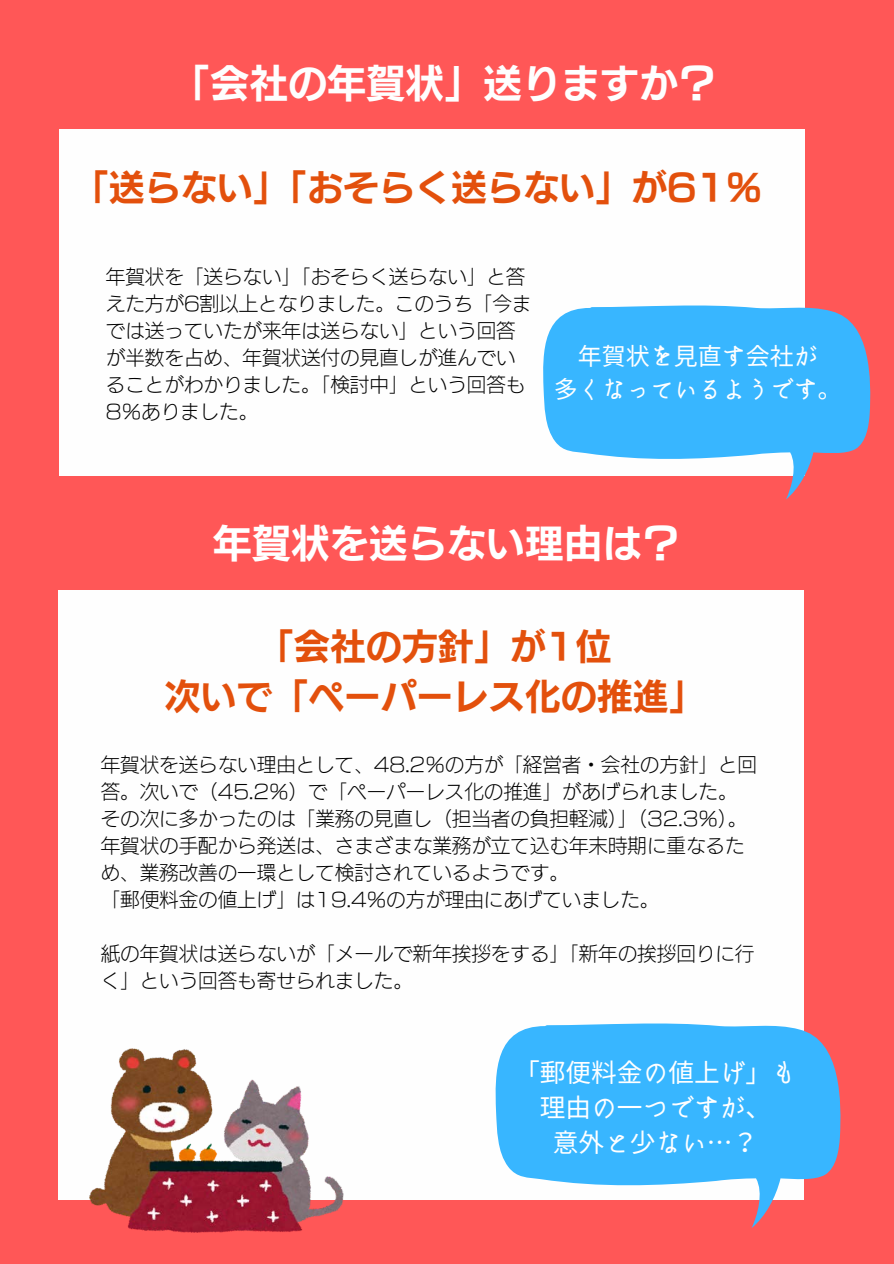
<style>
.page{position:relative;width:894px;height:1264px;background:#fff}
.page>*{position:absolute;margin:0;border:0;box-sizing:border-box;transform-origin:0 0}
.t1{font:39px "New Rodin Pro N B";color:#fefefe}
.t2{font:39px "New Rodin Pro N B";color:#fff}
.t3{font:36px/49.5px "New Rodin Pro N B";color:#e3500c;text-align:center}
.t4{font:25.65px/34.8px "irohakaku C";color:#fff;text-align:center}
.t5{font:24px/32.7px "irohakaku C";color:#fff;text-align:center}
.t6{font:19.5px/27px "New Rodin Pro N L";color:#000}
</style>
<div class="page">
<div style="left:0;top:0;width:893px;height:1263px;background:#ff5757"></div>
<div style="left:59px;top:130px;width:745px;height:346px;background:#fefefe"></div>
<svg style="left:543px;top:303px;width:328px;height:196px;fill:#38b6ff"></svg>
<div style="left:59px;top:589px;width:745px;height:610px;background:#fefefe"></div>
<svg style="left:494px;top:1023px;width:347px;height:204px;fill:#38b6ff"></svg>
<img style="left:89px;top:1048px;width:255px;height:184px">
<h1 class="t1" style="left:171px;top:63px;width:547px">「会社の年賀状」送りますか？</h1>
<h2 class="t3" style="left:73px;top:162px;width:690px">「送らない」「おそらく送らない」が61％</h2>
<p class="t6" style="left:106px;top:263px;width:427px">年賀状を「送らない」「おそらく送らない」と答えた方が6割以上となりました。このうち「今までは送っていたが来年は送らない」という回答が半数を占め、年賀状送付の見直しが進んでいることがわかりました。「検討中」という回答も<br>8％ありました。</p>
<p class="t5" style="left:553px;top:340px;width:289px">年賀状を見直す会社が<br>多くなっているようです。</p>
<h1 class="t2" style="left:213px;top:523px;width:469px">年賀状を送らない理由は？</h1>
<p class="t3" style="left:164px;top:622px;width:541px">「会社の方針」が1位<br>次いで「ペーパーレス化の推進」</p>
<h1 class="t6" style="left:101px;top:751px;width:657px">年賀状を送らない理由として、48.2％の方が「経営者・会社の方針」と回答。次いで（45.2％）で「ペーパーレス化の推進」があげられました。</h1>
<p class="t6" style="left:101px;top:805px;width:648px">その次に多かったのは「業務の見直し（担当者の負担軽減）」（32.3％）。年賀状の手配から発送は、さまざまな業務が立て込む年末時期に重なるため、業務改善の一環として検討されているようです。</p>
<p class="t6" style="left:101px;top:886px;width:560px">「郵便料金の値上げ」は19.4％の方が理由にあげていました。</p>
<p class="t6" style="left:101px;top:940px;width:654px">紙の年賀状は送らないが「メールで新年挨拶をする」「新年の挨拶回りに行く」という回答も寄せられました。</p>
<p class="t4" style="left:514px;top:1054px;width:284px">「郵便料金の値上げ」も理由の一つですが、<br>意外と少ない…？</p>
</div>
